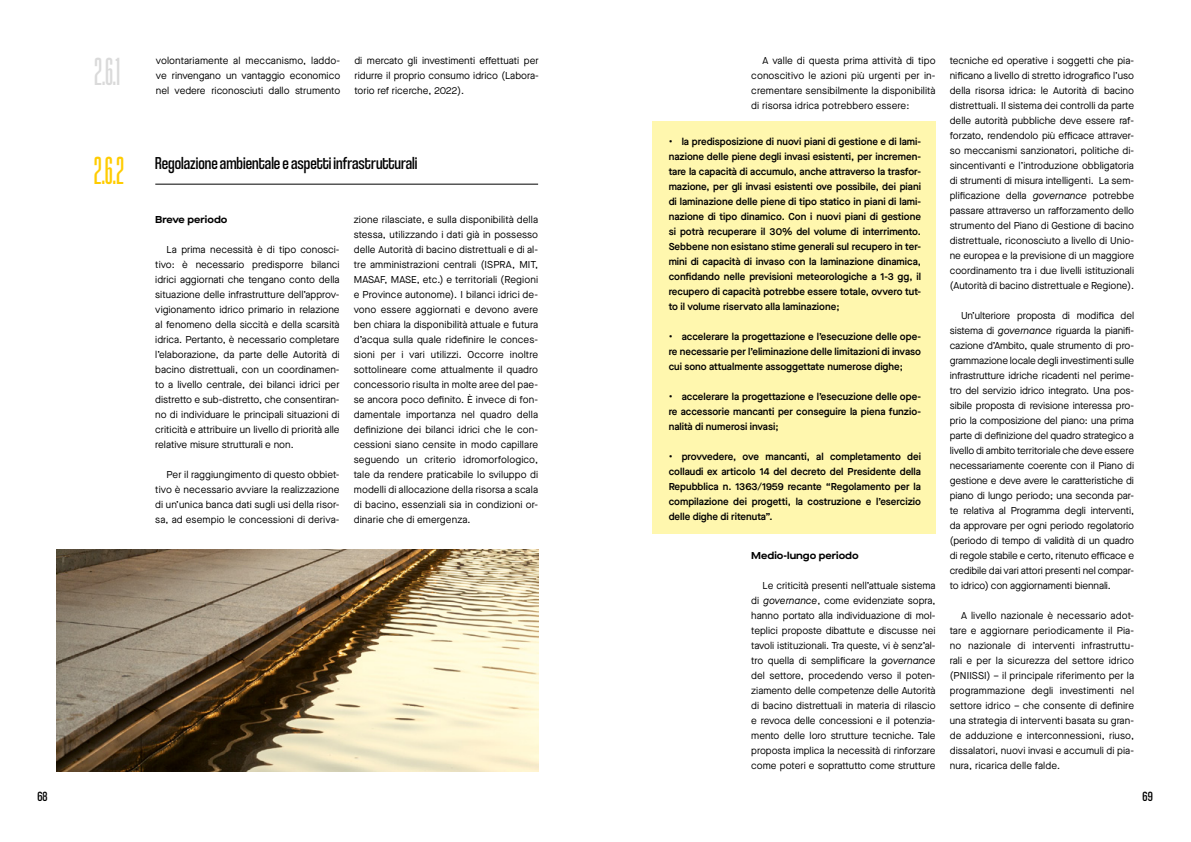
<style>
.page{position:relative;width:1191px;height:842px;background:#fff}
.page>*{position:absolute;margin:0;border:0;box-sizing:border-box;transform-origin:0 0}
.t1{font:41px "Coolvetica Crammed Rg";color:#dadada}
.t2{font:41px "Coolvetica Crammed Rg";color:#fc0}
.t3{font:18px "Coolvetica Condensed Rg";color:#000}
.t4{font:14px "Coolvetica Condensed Rg";color:#000}
.t5{font:10px/15px "Maison Neue";color:#000;text-align:justify}
.t6{font:600 10px/15px "Maison Neue";color:#000;text-align:justify}
.t7{font:700 expanded 10px "Maison Neue";color:#000}
.s1{font-style:italic}
</style>
<div class="page">
<hr style="left:155px;top:184px;width:383px;height:1px;background:#000">
<img style="left:56px;top:549px;width:482px;height:222px">
<div style="left:652px;top:121px;width:283px;height:413px;background:#fff7ae"></div>
<h1 class="t1" style="left:94px;top:51px;width:27px">2.6.1</h1>
<p class="t5" style="left:156px;top:53px;width:186px">volontariamente al meccanismo, laddo&shy;ve rinvengano un vantaggio economico nel vedere riconosciuti dallo strumento</p>
<p class="t5" style="left:354px;top:53px;width:186px">di mercato gli investimenti effettuati per ridurre il proprio consumo idrico (Labora&shy;torio ref ricerche, 2022).</p>
<h1 class="t2" style="left:94px;top:150px;width:31px">2.6.2</h1>
<h2 class="t3" style="left:155px;top:152px;width:263px">Regolazione ambientale e aspetti infrastrutturali</h2>
<p class="t7" style="left:155px;top:212px;width:74px">Breve periodo</p>
<p class="t5" style="left:155px;top:242px;width:186px;text-indent:11px">La prima necessità è di tipo conosci&shy;tivo: è necessario predisporre bilanci idrici aggiornati che tengano conto della situazione delle infrastrutture dell’approv&shy;vigionamento idrico primario in relazione al fenomeno della siccità e della scarsità idrica. Pertanto, è necessario completare l’elaborazione, da parte delle Autorità di bacino distrettuali, con un coordinamen&shy;to a livello centrale, dei bilanci idrici per distretto e sub-distretto, che consentiran&shy;no di individuare le principali situazioni di criticità e attribuire un livello di priorità alle relative misure strutturali e non.</p>
<p class="t5" style="left:155px;top:467px;width:186px;text-indent:11px">Per il raggiungimento di questo obbiet&shy;tivo è necessario avviare la realizzazione di un’unica banca dati sugli usi della risor&shy;sa, ad esempio le concessioni di deriva-</p>
<p class="t5" style="left:354px;top:212px;width:186px">zione rilasciate, e sulla disponibilità della stessa, utilizzando i dati già in possesso delle Autorità di bacino distrettuali e di al&shy;tre amministrazioni centrali (ISPRA, MIT, MASAF, MASE, etc.) e territoriali (Regioni e Province autonome). I bilanci idrici de&shy;vono essere aggiornati e devono avere ben chiara la disponibilità attuale e futura d’acqua sulla quale ridefinire le conces&shy;sioni per i vari utilizzi. Occorre inoltre sottolineare come attualmente il quadro concessorio risulta in molte aree del pae&shy;se ancora poco definito. È invece di fon&shy;damentale importanza nel quadro della definizione dei bilanci idrici che le con&shy;cessioni siano censite in modo capillare seguendo un criterio idromorfologico, tale da rendere praticabile lo sviluppo di modelli di allocazione della risorsa a scala di bacino, essenziali sia in condizioni or&shy;dinarie che di emergenza.</p>
<p class="t5" style="left:751px;top:53px;width:186px;text-indent:11px">A valle di questa prima attività di tipo conoscitivo le azioni più urgenti per in&shy;crementare sensibilmente la disponibilità di risorsa idrica potrebbero essere:</p>
<p class="t6" style="left:668px;top:133px;width:254px">• la predisposizione di nuovi piani di gestione e di lami&shy;nazione delle piene degli invasi esistenti, per incremen&shy;tare la capacità di accumulo, anche attraverso la trasfor&shy;mazione, per gli invasi esistenti ove possibile, dei piani di laminazione delle piene di tipo statico in piani di lami&shy;nazione di tipo dinamico. Con i nuovi piani di gestione si potrà recuperare il 30% del volume di interrimento.<br>Sebbene non esistano stime generali sul recupero in ter&shy;mini di capacità di invaso con la laminazione dinamica, confidando nelle previsioni meteorologiche a 1-3 gg, il recupero di capacità potrebbe essere totale, ovvero tut&shy;to il volume riservato alla laminazione;</p>
<p class="t6" style="left:668px;top:328px;width:254px">• accelerare la progettazione e l’esecuzione delle ope&shy;re necessarie per l’eliminazione delle limitazioni di invaso cui sono attualmente assoggettate numerose dighe;</p>
<p class="t6" style="left:668px;top:388px;width:254px">• accelerare la progettazione e l’esecuzione delle ope&shy;re accessorie mancanti per conseguire la piena funzio&shy;nalità di numerosi invasi;</p>
<p class="t6" style="left:668px;top:448px;width:254px">• provvedere, ove mancanti, al completamento dei collaudi ex articolo 14 del decreto del Presidente della Repubblica n. 1363/1959 recante “Regolamento per la compilazione dei progetti, la costruzione e l’esercizio delle dighe di ritenuta”.</p>
<p class="t7" style="left:751px;top:548px;width:109px">Medio-lungo periodo</p>
<p class="t5" style="left:751px;top:578px;width:186px;text-indent:11px">Le criticità presenti nell’attuale sistema di <span class="s1">governance</span>, come evidenziate sopra, hanno portato alla individuazione di mol&shy;teplici proposte dibattute e discusse nei tavoli istituzionali. Tra queste, vi è senz’al&shy;tro quella di semplificare la <span class="s1">governance </span>del settore, procedendo verso il poten&shy;ziamento delle competenze delle Autorità di bacino distrettuali in materia di rilascio e revoca delle concessioni e il potenzia&shy;mento delle loro strutture tecniche. Tale proposta implica la necessità di rinforzare come poteri e soprattutto come strutture</p>
<p class="t5" style="left:949px;top:53px;width:186px">tecniche ed operative i soggetti che pia&shy;nificano a livello di stretto idrografico l’uso della risorsa idrica: le Autorità di bacino distrettuali. Il sistema dei controlli da parte delle autorità pubbliche deve essere raf&shy;forzato, rendendolo più efficace attraver&shy;so meccanismi sanzionatori, politiche di&shy;sincentivanti e l’introduzione obbligatoria di strumenti di misura intelligenti. La sem&shy;plificazione della <span class="s1">governance</span> potrebbe passare attraverso un rafforzamento dello strumento del Piano di Gestione di bacino distrettuale, riconosciuto a livello di Unio&shy;ne europea e la previsione di un maggiore coordinamento tra i due livelli istituzionali (Autorità di bacino distrettuale e Regione).</p>
<p class="t5" style="left:949px;top:308px;width:186px;text-indent:11px">Un’ulteriore proposta di modifica del sistema di <span class="s1">governance</span> riguarda la pianifi&shy;cazione d’Ambito, quale strumento di pro&shy;grammazione locale degli investimenti sulle infrastrutture idriche ricadenti nel perime&shy;tro del servizio idrico integrato. Una pos&shy;sibile proposta di revisione interessa pro&shy;prio la composizione del piano: una prima parte di definizione del quadro strategico a livello di ambito territoriale che deve essere necessariamente coerente con il Piano di gestione e deve avere le caratteristiche di piano di lungo periodo; una seconda par&shy;te relativa al Programma degli interventi, da approvare per ogni periodo regolatorio (periodo di tempo di validità di un quadro di regole stabile e certo, ritenuto efficace e credibile dai vari attori presenti nel compar&shy;to idrico) con aggiornamenti biennali.</p>
<p class="t5" style="left:949px;top:608px;width:186px;text-indent:11px">A livello nazionale è necessario adot&shy;tare e aggiornare periodicamente il Pia&shy;no nazionale di interventi infrastruttu&shy;rali e per la sicurezza del settore idrico (PNIISSI) – il principale riferimento per la programmazione degli investimenti nel settore idrico – che consente di definire una strategia di interventi basata su gran&shy;de adduzione e interconnessioni, riuso, dissalatori, nuovi invasi e accumuli di pia&shy;nura, ricarica delle falde.</p>
<h3 class="t4" style="left:38px;top:787px;width:12px">68</h3>
<h3 class="t4" style="left:1142px;top:787px;width:12px">69</h3>
</div>
